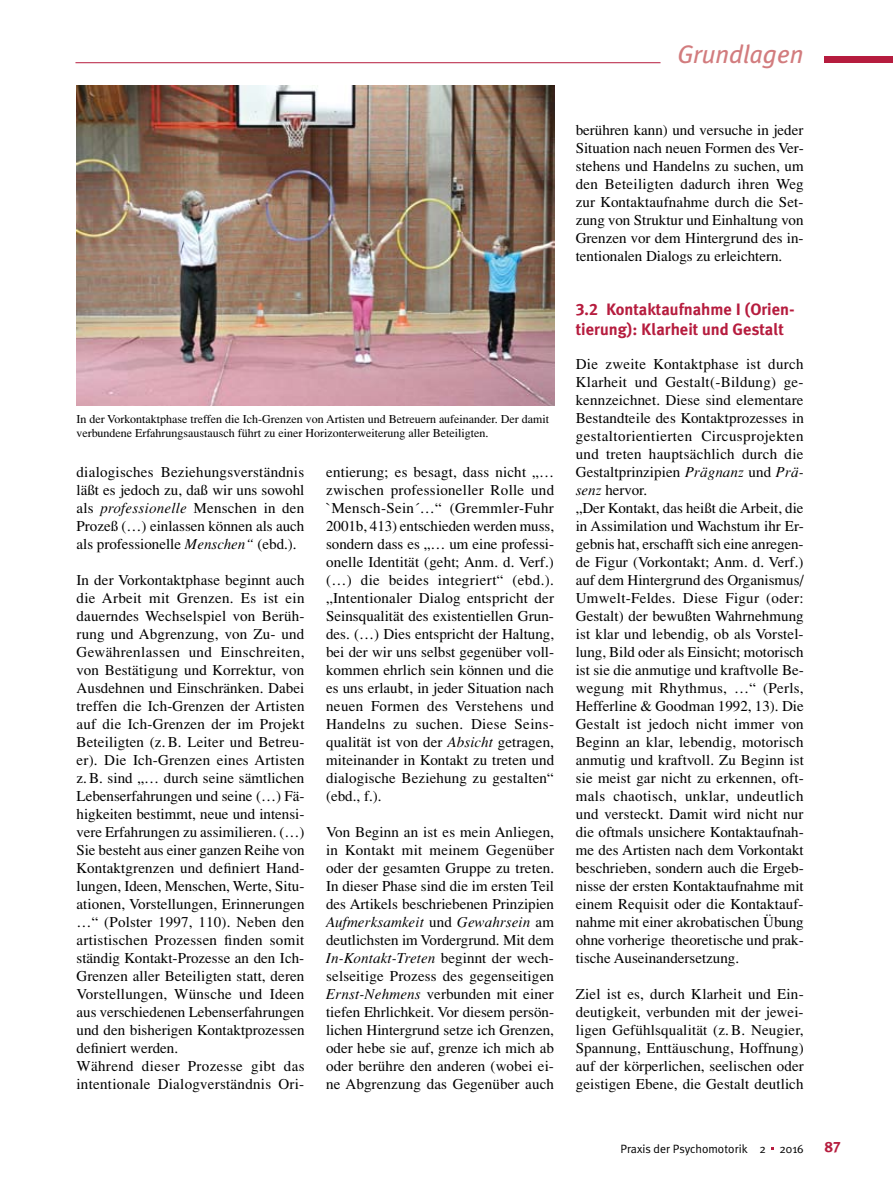
<style>
.page{position:relative;width:893px;height:1191px;background:#fff}
.page>*{position:absolute;margin:0;border:0;box-sizing:border-box;transform-origin:0 0}
.t1{font:italic 25.5px "Meta Plus";color:#d27c7e}
.t2{font:700 16.5px/19.8px "Meta Plus";color:#b61c3e}
.t3{font:15px/18px "Times";letter-spacing:.005em;color:#000;text-align:justify}
.t4{font:15px "Meta Plus Bold Caps";color:#b61c3e}
.t5{font:12px/14.4px "Times";color:#000}
.t6{font:12px "Meta Plus Normal";color:#000}
.s1{font-style:italic}
.s2{font-family:"Meta Plus Bold Caps";font-weight:400}
</style>
<div class="page">
<hr style="left:75px;top:62px;width:585px;height:1px;background:#b61c3e">
<div style="left:825px;top:57px;width:68px;height:6px;background:#b61c3e"></div>
<img style="left:77px;top:86px;width:477px;height:319px">
<h1 class="t1" style="left:677px;top:39px;width:128px">Grundlagen</h1>
<p class="t5" style="left:77px;top:412px;width:474px">In der Vorkontaktphase treffen die Ich-Grenzen von Artisten und Betreuern aufeinander. Der damit verbundene Erfahrungsaustausch führt zu einer Horizonterweiterung aller Beteiligten.</p>
<p class="t3" style="left:77px;top:463px;width:229px">dialogisches Beziehungsverständnis läßt es jedoch zu, daß wir uns sowohl als <span class="s1">professionelle</span> Menschen in den Prozeß (…) einlassen können als auch als professionelle <span class="s1">Menschen“</span> (ebd.).</p>
<p class="t3" style="left:77px;top:571px;width:230px;text-align:left">In der Vorkontaktphase beginnt auch die Arbeit mit Grenzen. Es ist ein dauerndes Wechselspiel von Berüh&shy;rung und Abgrenzung, von Zu- und Gewährenlassen und Einschreiten, von Bestätigung und Korrektur, von Ausdehnen und Einschränken. Dabei treffen die Ich-Grenzen der Artisten auf die Ich-Grenzen der im Projekt Beteiligten (z.B. Leiter und Betreu&shy;er). Die Ich-Grenzen eines Artisten z.B. sind „… durch seine sämtlichen Lebenserfahrungen und seine (…) Fä&shy;higkeiten bestimmt, neue und intensi&shy;vere Erfahrungen zu assimilieren. (…)<br>Sie besteht aus einer ganzen Reihe von Kontaktgrenzen und definiert Hand&shy;lungen, Ideen, Menschen, Werte, Situ&shy;ationen, Vorstellungen, Erinnerungen …“ (Polster 1997, 110). Neben den artistischen Prozessen finden somit ständig Kontakt-Prozesse an den Ich-Grenzen aller Beteiligten statt, deren Vorstellungen, Wünsche und Ideen aus verschiedenen Lebenserfahrungen und den bisherigen Kontaktprozessen definiert werden.<br>Während dieser Prozesse gibt das intentionale Dialogverständnis Ori-</p>
<p class="t3" style="left:326px;top:463px;width:230px">entierung; es besagt, dass nicht „… zwischen professioneller Rolle und `Mensch-Sein´…“ (Gremmler-Fuhr 2001b, 413) entschieden werden muss, sondern dass es „… um eine professi&shy;onelle Identität (geht; Anm. d. Verf.) (…) die beides integriert“ (ebd.). „Intentionaler Dialog entspricht der Seinsqualität des existentiellen Grun&shy;des. (…) Dies entspricht der Haltung, bei der wir uns selbst gegenüber voll&shy;kommen ehrlich sein können und die es uns erlaubt, in jeder Situation nach neuen Formen des Verstehens und Handelns zu suchen. Diese Seins&shy;qualität ist von der <span class="s1">Absicht</span> getragen, miteinander in Kontakt zu treten und dialogische Beziehung zu gestalten“ (ebd., f.).</p>
<p class="t3" style="left:326px;top:823px;width:230px">Von Beginn an ist es mein Anliegen, in Kontakt mit meinem Gegenüber oder der gesamten Gruppe zu treten.<br>In dieser Phase sind die im ersten Teil des Artikels beschriebenen Prinzipien <span class="s1">Aufmerksamkeit</span> und <span class="s1">Gewahrsein</span> am deutlichsten im Vordergrund. Mit dem <span class="s1">In-Kontakt-Treten</span> beginnt der wech&shy;selseitige Prozess des gegenseitigen <span class="s1">Ernst-Nehmens</span> verbunden mit einer tiefen Ehrlichkeit. Vor diesem persön&shy;lichen Hintergrund setze ich Grenzen, oder hebe sie auf, grenze ich mich ab oder berühre den anderen (wobei ei&shy;ne Abgrenzung das Gegenüber auch</p>
<p class="t3" style="left:576px;top:121px;width:230px">berühren kann) und versuche in jeder Situation nach neuen Formen des Ver&shy;stehens und Handelns zu suchen, um den Beteiligten dadurch ihren Weg zur Kontaktaufnahme durch die Set&shy;zung von Struktur und Einhaltung von Grenzen vor dem Hintergrund des in&shy;tentionalen Dialogs zu erleichtern.</p>
<p class="t2" style="left:576px;top:299px;width:220px"><span class="s2">3.2</span> Kontaktaufnahme I (Orien&shy;tierung): Klarheit und Gestalt</p>
<p class="t3" style="left:576px;top:355px;width:230px;text-align:left">Die zweite Kontaktphase ist durch Klarheit und Gestalt(-Bildung) ge&shy;kennzeichnet. Diese sind elementare Bestandteile des Kontaktprozesses in gestaltorientierten Circusprojekten und treten hauptsächlich durch die Gestaltprinzipien <span class="s1">Prägnanz</span> und <span class="s1">Prä&shy;senz</span> hervor.<br>„Der Kontakt, das heißt die Arbeit, die in Assimilation und Wachstum ihr Er&shy;gebnis hat, erschafft sich eine anregen&shy;de Figur (Vorkontakt; Anm. d. Verf.) auf dem Hintergrund des Organismus/ Umwelt-Feldes. Diese Figur (oder:<br>Gestalt) der bewußten Wahrnehmung ist klar und lebendig, ob als Vorstel&shy;lung, Bild oder als Einsicht; motorisch ist sie die anmutige und kraftvolle Be&shy;wegung mit Rhythmus, …“ (Perls, Hefferline &amp; Goodman 1992, 13). Die Gestalt ist jedoch nicht immer von Beginn an klar, lebendig, motorisch anmutig und kraftvoll. Zu Beginn ist sie meist gar nicht zu erkennen, oft&shy;mals chaotisch, unklar, undeutlich und versteckt. Damit wird nicht nur die oftmals unsichere Kontaktaufnah&shy;me des Artisten nach dem Vorkontakt beschrieben, sondern auch die Ergeb&shy;nisse der ersten Kontaktaufnahme mit einem Requisit oder die Kontaktauf&shy;nahme mit einer akrobatischen Übung ohne vorherige theoretische und prak&shy;tische Auseinandersetzung.</p>
<p class="t3" style="left:576px;top:985px;width:230px">Ziel ist es, durch Klarheit und Ein&shy;deutigkeit, verbunden mit der jewei&shy;ligen Gefühlsqualität (z.B. Neugier, Spannung, Enttäuschung, Hoffnung) auf der körperlichen, seelischen oder geistigen Ebene, die Gestalt deutlich</p>
<p class="t6" style="left:621px;top:1141px;width:185px">Praxis der Psychomotorik 2 2016</p>
<p class="t4" style="left:825px;top:1138px;width:18px">87</p>
</div>
